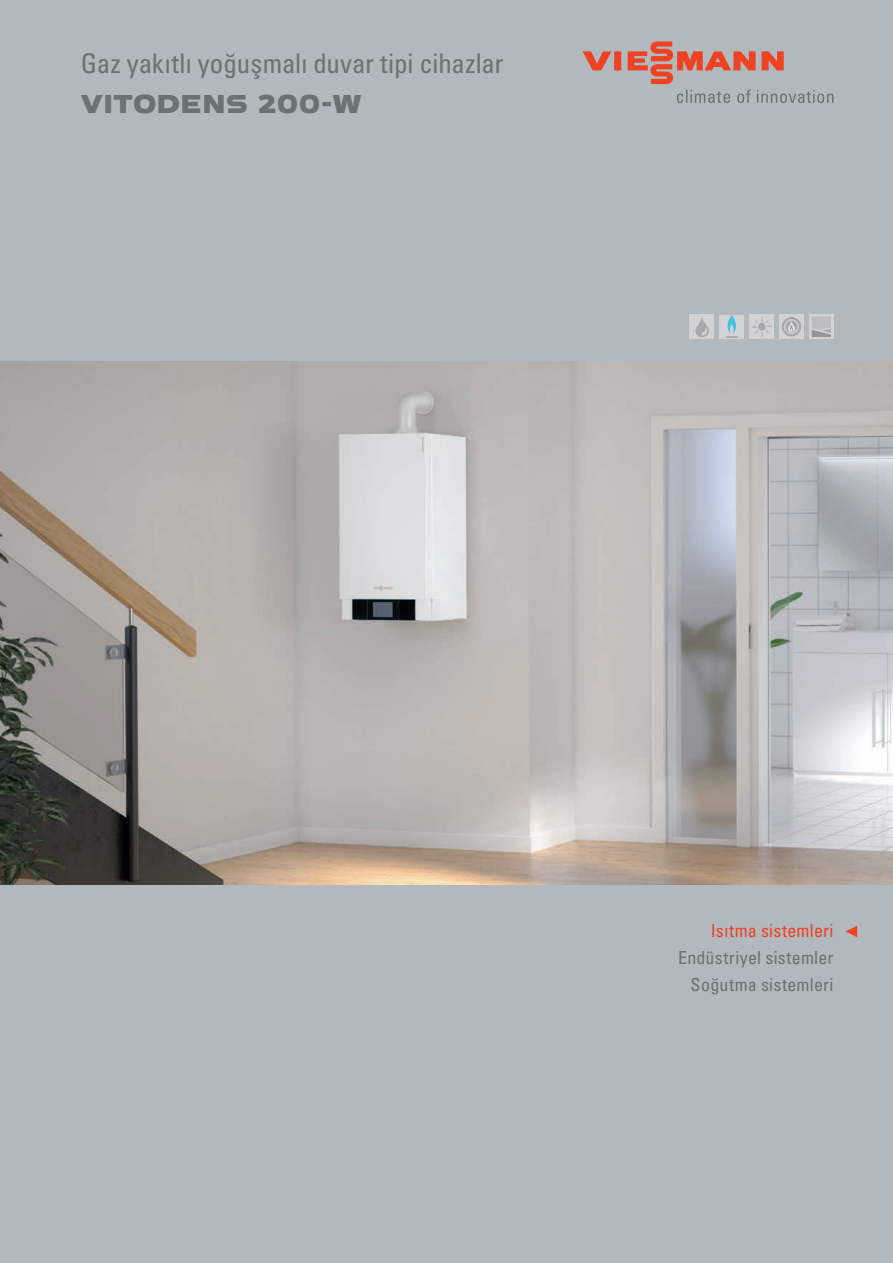
<style>
.page{position:relative;width:893px;height:1263px;background:#b1b9bf}
.page>*{position:absolute;margin:0;border:0;box-sizing:border-box;transform-origin:0 0}
.t1{font:condensed 27px "Univers LTCYR 57";color:#697374}
.t2{font:27px "VIESSMANN Normal";letter-spacing:-.015em;color:#697374}
.t3{font:condensed 18px/27px "Univers LTCYR 57";letter-spacing:.01em;color:#697374;text-align:right}
.t4{font:condensed 18px "Univers LTCYR 57";letter-spacing:.01em;color:#ef4222}
</style>
<div class="page">
<img style="left:0;top:361px;width:893px;height:523px">
<div style="left:750px;top:315px;width:24px;height:24px;background:#d1d2d4"></div>
<svg style="left:752px;top:317px;width:19px;height:19px"></svg>
<div style="left:809px;top:315px;width:24px;height:24px;background:#d1d2d4"></div>
<svg style="left:812px;top:317px;width:19px;height:20px"></svg>
<div style="left:779px;top:315px;width:24px;height:24px;background:#d1d2d4"></div>
<div style="left:782px;top:317px;width:19px;height:19px;background:#a8a9ad;border-radius:50%"></div>
<svg style="left:784px;top:319px;width:15px;height:15px"></svg>
<div style="left:720px;top:315px;width:24px;height:23px;background:#d1d2d4"></div>
<svg style="left:726px;top:315px;width:12px;height:22px"></svg>
<div style="left:690px;top:315px;width:24px;height:24px;background:#d1d2d4"></div>
<svg style="left:695px;top:317px;width:14px;height:20px"></svg>
<svg style="left:677px;top:90px;width:156px;height:13px"></svg>
<svg style="left:583px;top:41px;width:201px;height:43px"></svg>
<svg style="left:845px;top:926px;width:12px;height:11px"></svg>
<h1 class="t1" style="left:81px;top:46px;width:424px">Gaz yakıtlı yoğuşmalı duvar tipi cihazlar</h1>
<h1 class="t2" style="left:81px;top:86px;width:283px">VITODENS 200-W</h1>
<p class="t4" style="left:711px;top:920px;width:124px">Isıtma sistemleri</p>
<p class="t3" style="left:678px;top:944px;width:157px">Endüstriyel sistemler<br>Soğutma sistemleri</p>
</div>
